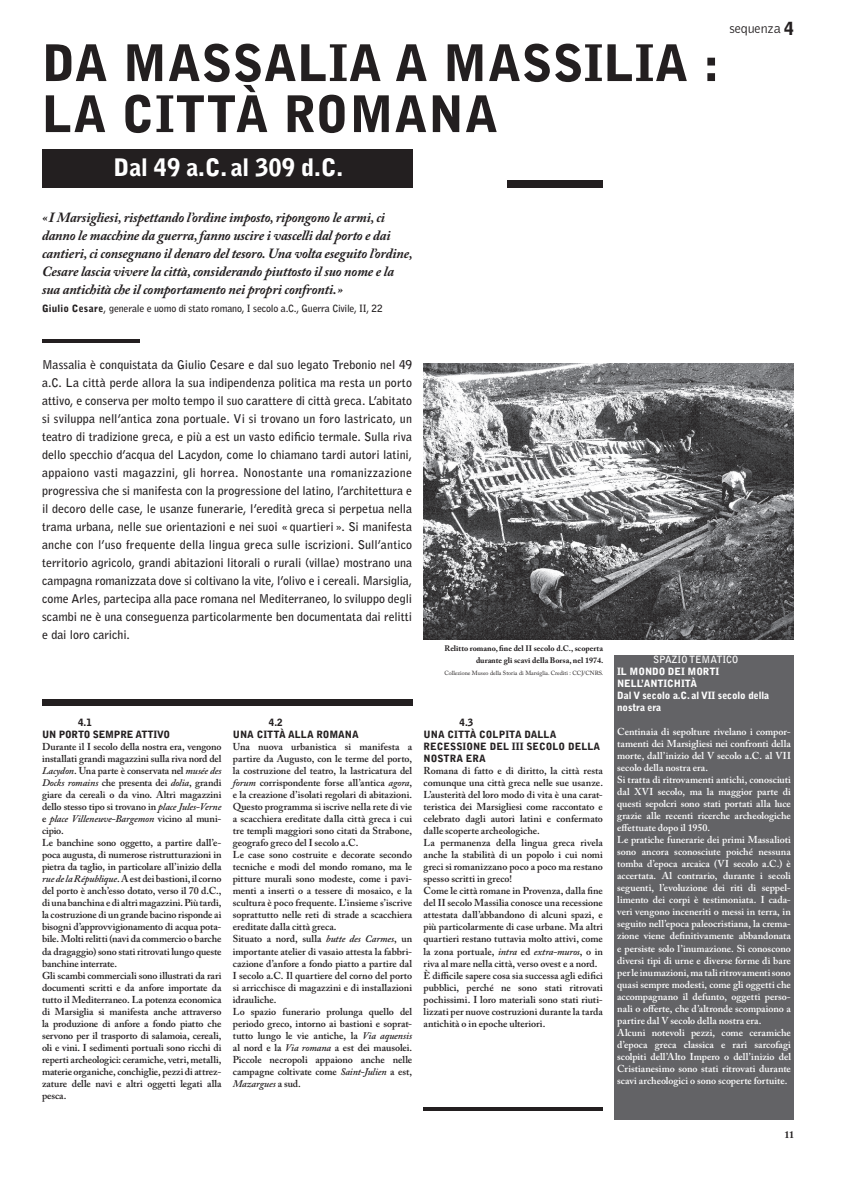
<style>
.page{position:relative;width:851px;height:1177px;background:#fff}
.page>*{position:absolute;margin:0;border:0;box-sizing:border-box;transform-origin:0 0}
.t1{font:900 50px "Bell Gothic Std";color:#231f20}
.t2{font:900 24px "Bell Gothic Std";letter-spacing:-.01em;color:#fff}
.t3{font:italic 700 14px/18px "Adobe Caslon Pro";letter-spacing:-.01em;color:#231f20}
.t4{font:300 14px "Bell Gothic Std";letter-spacing:-.01em;color:#231f20}
.t5{font:700 12px/18px "Bell Gothic Std";letter-spacing:-.005em;color:#231f20;text-align:justify}
.t6{font:600 10px/12px "Adobe Caslon Pro";letter-spacing:-.005em;color:#231f20}
.t7{font:600 10px/12px "Adobe Caslon Pro";color:#fff}
.t8{font:900 10px "Bell Gothic Std";color:#231f20}
.t9{font:700 10px "Bell Gothic Std";letter-spacing:-.02em;color:#231f20}
.t10{font:900 10px/12px "Bell Gothic Std";letter-spacing:-.01em;color:#fff}
.t11{font:700 10px "Bell Gothic Std";color:#fff}
.t12{font:700 10px "Adobe Caslon Pro";color:#231f20}
.t13{font:700 8px/12px "Adobe Caslon Pro";color:#231f20;text-align:right}
.t14{font:6px "Adobe Caslon Pro";color:#231f20}
.s1{font-weight:900}
.s2{font-weight:900;font-size:18px}
.s3{font-style:italic}
</style>
<div class="page">
<div style="left:507px;top:180px;width:96px;height:8px;background:#231f20"></div>
<div style="left:43px;top:149px;width:369px;height:39px;background:#231f20"></div>
<img style="left:423px;top:364px;width:370px;height:275px">
<hr style="left:423px;top:1107px;width:180px;height:3px;background:#231f20">
<div style="left:42px;top:699px;width:370px;height:6px;background:#231f20"></div>
<hr style="left:42px;top:339px;width:97px;height:3px;background:#231f20">
<div style="left:614px;top:655px;width:179px;height:464px;background:#636366"></div>
<h1 class="t1" style="left:42px;top:34px;width:157px">DA MASSALIA</h1>
<h1 class="t1" style="left:394px;top:34px;width:123px">A MASSILIA</h1>
<h1 class="t1" style="left:42px;top:85px;width:109px">LA CITTÀ</h1>
<h1 class="t1" style="left:283px;top:85px;width:36px">ROMANA</h1>
<h2 class="t2" style="left:113px;top:154px;width:231px">DAL 49 A.C. AL 309 D.C.</h2>
<p class="t3" style="left:42px;top:208px;width:372px">«I Marsigliesi, rispettando l’ordine imposto, ripongono le armi, ci danno le macchine da guerra, fanno uscire i vascelli dal porto e dai cantieri, ci consegnano il denaro del tesoro. Una volta eseguito l’ordine, Cesare lascia vivere la città, considerando piuttosto il suo nome e la sua antichità che il comportamento nei propri confronti.»</p>
<p class="t9" style="left:42px;top:302px;width:342px"><span class="s1">GIULIO CESARE</span>, generale e uomo di stato romano, I secolo a.C., Guerra Civile, II, 22</p>
<p class="t5" style="left:42px;top:356px;width:371px">Massalia è conquistata da Giulio Cesare e dal suo legato Trebonio nel 49 a.C. La città perde allora la sua indipendenza politica ma resta un porto attivo, e conserva per molto tempo il suo carattere di città greca. L’abitato si sviluppa nell’antica zona portuale. Vi si trovano un foro lastricato, un teatro di tradizione greca, e più a est un vasto edificio termale. Sulla riva dello specchio d’acqua del Lacydon, come lo chiamano tardi autori latini, appaiono vasti magazzini, gli horrea. Nonostante una romanizzazione progressiva che si manifesta con la progressione del latino, l’architettura e il decoro delle case, le usanze funerarie, l’eredità greca si perpetua nella trama urbana, nelle sue orientazioni e nei suoi « quartieri ». Si manifesta anche con l’uso frequente della lingua greca sulle iscrizioni. Sull’antico territorio agricolo, grandi abitazioni litorali o rurali (villae) mostrano una campagna romanizzata dove si coltivano la vite, l’olivo e i cereali. Marsiglia, come Arles, partecipa alla pace romana nel Mediterraneo, lo sviluppo degli scambi ne è una conseguenza particolarmente ben documentata dai relitti e dai loro carichi.</p>
<h1 class="t1" style="left:702px;top:34px;width:18px">:</h1>
<h3 class="t4" style="left:729px;top:21px;width:66px">sequenza <span class="s2">4</span></h3>
<p class="t13" style="left:444px;top:642px;width:160px">Relitto romano, fine del II secolo d.C., scoperta durante gli scavi della Borsa, nel 1974.</p>
<p class="t14" style="left:444px;top:669px;width:160px">Collezione Museo della Storia di Marsiglia. Crediti : CCJ/CNRS.</p>
<p class="t8" style="left:78px;top:717px;width:15px">4.1</p>
<p class="t8" style="left:42px;top:729px;width:24px">UN PORTO</p>
<p class="t8" style="left:93px;top:729px;width:8px">SEMPRE</p>
<p class="t8" style="left:135px;top:729px;width:7px">ATTIVO</p>
<p class="t6" style="left:42px;top:741px;width:181px">Durante il I secolo della nostra era, vengono installati grandi magazzini sulla riva nord del <span class="s3">Lacydon</span>. Una parte è conservata nel <span class="s3">musée des Docks romains</span> che presenta dei <span class="s3">dolia</span>, grandi giare da cereali o da vino. Altri magazzini dello stesso tipo si trovano in <span class="s3">place Jules-Verne </span>e <span class="s3">place Villeneuve-Bargemon</span> vicino al muni&shy;cipio.<br>Le banchine sono oggetto, a partire dall’e&shy;poca augusta, di numerose ristrutturazioni in pietra da taglio, in particolare all’inizio della <span class="s3">rue de la République</span>. A est dei bastioni, il corno del porto è anch’esso dotato, verso il 70 d.C., di una banchina e di altri magazzini. Più tardi, la costruzione di un grande bacino risponde ai bisogni d’approvvigionamento di acqua pota&shy;bile. Molti relitti (navi da commercio o barche da dragaggio) sono stati ritrovati lungo queste banchine interrate.<br>Gli scambi commerciali sono illustrati da rari documenti scritti e da anfore importate da tutto il Mediterraneo. La potenza economica di Marsiglia si manifesta anche attraverso la produzione di anfore a fondo piatto che servono per il trasporto di salamoia, cereali, oli e vini. I sedimenti portuali sono ricchi di reperti archeologici: ceramiche, vetri, metalli, materie organiche, conchiglie, pezzi di attrez&shy;zature delle navi e altri oggetti legati alla pesca.</p>
<p class="t8" style="left:269px;top:717px;width:15px">4.2</p>
<p class="t8" style="left:233px;top:729px;width:31px">UNA CITTÀ</p>
<p class="t8" style="left:288px;top:729px;width:8px">ALLA</p>
<p class="t8" style="left:316px;top:729px;width:8px">ROMANA</p>
<p class="t6" style="left:233px;top:741px;width:181px">Una nuova urbanistica si manifesta a partire da Augusto, con le terme del porto, la costruzione del teatro, la lastricatura del <span class="s3">forum</span> corrispondente forse all’antica <span class="s3">agora</span>, e la creazione d’isolati regolari di abitazioni.<br>Questo programma si iscrive nella rete di vie a scacchiera ereditate dalla città greca i cui tre templi maggiori sono citati da Strabone, geografo greco del I secolo a.C.<br>Le case sono costruite e decorate secondo tecniche e modi del mondo romano, ma le pitture murali sono modeste, come i pavi&shy;menti a inserti o a tessere di mosaico, e la scultura è poco frequente. L’insieme s’iscrive soprattutto nelle reti di strade a scacchiera ereditate dalla città greca.<br>Situato a nord, sulla <span class="s3">butte des Carmes</span>, un importante atelier di vasaio attesta la fabbri&shy;cazione d’anfore a fondo piatto a partire dal I secolo a.C. Il quartiere del corno del porto si arricchisce di magazzini e di installazioni idrauliche.<br>Lo spazio funerario prolunga quello del periodo greco, intorno ai bastioni e soprat&shy;tutto lungo le vie antiche, la <span class="s3">Via aquensis </span>al nord e la <span class="s3">Via romana</span> a est dei mausolei.<br>Piccole necropoli appaiono anche nelle campagne coltivate come <span class="s3">Saint-Julien</span> a est, <span class="s3">Mazargues</span> a sud.</p>
<p class="t8" style="left:459px;top:717px;width:15px">4.3</p>
<p class="t8" style="left:423px;top:729px;width:31px">UNA CITTÀ</p>
<p class="t8" style="left:479px;top:729px;width:7px">COLPITA</p>
<p class="t8" style="left:524px;top:729px;width:8px">DALLA</p>
<p class="t8" style="left:423px;top:741px;width:8px">RECESSIONE</p>
<p class="t8" style="left:489px;top:741px;width:8px">DEL</p>
<p class="t8" style="left:512px;top:741px;width:22px">III SECOLO</p>
<p class="t8" style="left:568px;top:741px;width:8px">DELLA</p>
<p class="t8" style="left:423px;top:753px;width:8px">NOSTRA</p>
<p class="t8" style="left:465px;top:753px;width:8px">ERA</p>
<p class="t6" style="left:423px;top:765px;width:181px">Romana di fatto e di diritto, la città resta comunque una città greca nelle sue usanze.<br>L’austerità del loro modo di vita è una carat&shy;teristica dei Marsigliesi come raccontato e celebrato dagli autori latini e confermato dalle scoperte archeologiche.<br>La permanenza della lingua greca rivela anche la stabilità di un popolo i cui nomi greci si romanizzano poco a poco ma restano spesso scritti in greco!<br>Come le città romane in Provenza, dalla fine del II secolo Massilia conosce una recessione attestata dall’abbandono di alcuni spazi, e più particolarmente di case urbane. Ma altri quartieri restano tuttavia molto attivi, come la zona portuale, <span class="s3">intra</span> ed <span class="s3">extra-muros</span>, o in riva al mare nella città, verso ovest e a nord.<br>È difficile sapere cosa sia successa agli edifici pubblici, perché ne sono stati ritrovati pochissimi. I loro materiali sono stati riuti&shy;lizzati per nuove costruzioni durante la tarda antichità o in epoche ulteriori.</p>
<p class="t11" style="left:653px;top:653px;width:43px">Spazio tematic</p>
<p class="t11" style="left:732px;top:653px;width:8px">o</p>
<p class="t10" style="left:617px;top:666px;width:21px">IL MONDO</p>
<p class="t10" style="left:667px;top:666px;width:7px">DEI</p>
<p class="t10" style="left:687px;top:666px;width:8px">MORTI</p>
<p class="t10" style="left:617px;top:678px;width:8px">NELL</p>
<p class="t10" style="left:617px;top:678px;width:153px;text-indent:24px">’ANTICHITÀ<br>DAL V SECOLO A.C. AL VII SECOLO DELLA<br>NOSTRA ERA</p>
<p class="t7" style="left:617px;top:726px;width:175px">Centinaia di sepolture rivelano i compor&shy;tamenti dei Marsigliesi nei confronti della morte, dall’inizio del V secolo a.C. al VII secolo della nostra era.<br>Si tratta di ritrovamenti antichi, conosciuti dal XVI secolo, ma la maggior parte di questi sepolcri sono stati portati alla luce grazie alle recenti ricerche archeologiche effettuate dopo il 1950.<br>Le pratiche funerarie dei primi Massalioti sono ancora sconosciute poiché nessuna tomba d’epoca arcaica (VI secolo a.C.) è accertata. Al contrario, durante i secoli seguenti, l’evoluzione dei riti di seppel&shy;limento dei corpi è testimoniata. I cada&shy;veri vengono inceneriti o messi in terra, in seguito nell’epoca paleocristiana, la crema&shy;zione viene definitivamente abbandonata e persiste solo l’inumazione. Si conoscono diversi tipi di urne e diverse forme di bare per le inumazioni, ma tali ritrovamenti sono quasi sempre modesti, come gli oggetti che accompagnano il defunto, oggetti perso&shy;nali o offerte, che d’altronde scompaiono a partire dal V secolo della nostra era.<br>Alcuni notevoli pezzi, come ceramiche d’epoca greca classica e rari sarcofagi scolpiti dell’Alto Impero o dell’inizio del Cristianesimo sono stati ritrovati durante scavi archeologici o sono scoperte fortuite.</p>
<p class="t12" style="left:784px;top:1128px;width:11px">11</p>
</div>
